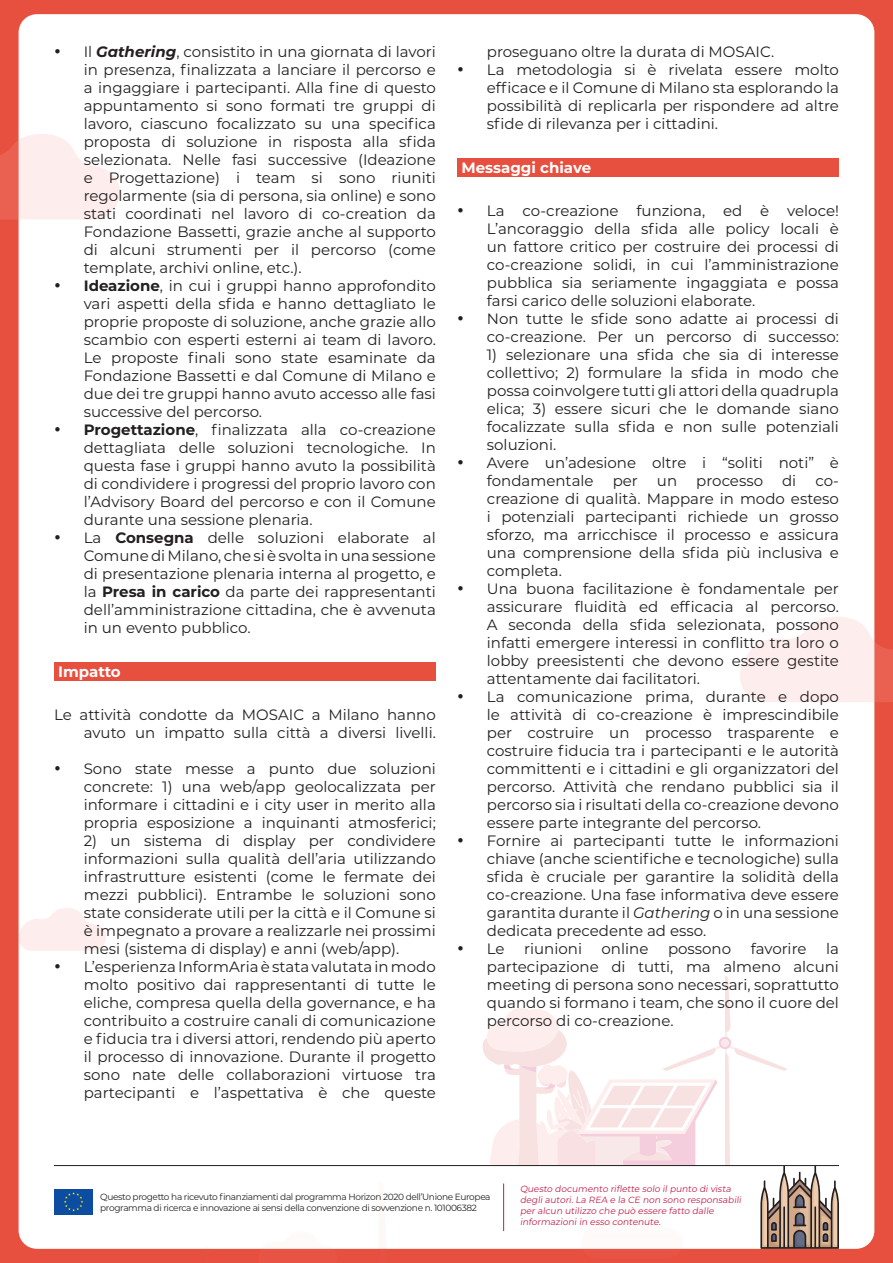
<style>
.page{position:relative;width:893px;height:1263px;background:#e7503f}
.page>*{position:absolute;margin:0;border:0;box-sizing:border-box;transform-origin:0 0}
.t1{font:15px/18px "Montserrat";color:#231f20;text-align:justify}
.Normal__Web{font:700 15px "Montserrat";color:#fff}
.t2{font:9px/10.8px "Montserrat";letter-spacing:-.04em;color:#231f20}
.t3{font:9px/10.8px "Montserrat";color:#c41d49}
.s1{font-weight:700;font-style:italic}
.s2{font-weight:700}
.s3{font-style:italic}
</style>
<div class="page">
<div style="left:19px;top:14px;width:855px;height:1235px;background:#fff;border-radius:18px"></div>
<svg style="left:0;top:134px;width:120px;height:86px"></svg>
<svg style="left:740px;top:616px;width:153px;height:86px"></svg>
<svg style="left:18px;top:908px;width:88px;height:43px"></svg>
<img style="left:18px;top:1108px;width:857px;height:141px">
<div style="left:54px;top:662px;width:382px;height:18px;background:#e7503f"></div>
<div style="left:457px;top:158px;width:382px;height:18px;background:#e7503f"></div>
<svg style="left:481px;top:976px;width:358px;height:273px"></svg>
<hr style="left:54px;top:1165px;width:785px;height:1px;background:#231f20">
<svg style="left:54px;top:1188px;width:40px;height:27px"></svg>
<div style="left:54px;top:1189px;width:39px;height:25px;background:#0d4da1"></div>
<svg style="left:64px;top:1192px;width:19px;height:19px"></svg>
<hr style="left:503px;top:1183px;width:1px;height:48px;background:#c41d49">
<p class="t1" style="left:84px;top:42px;width:354px;text-indent:-30px">• Il <span class="s1">Gathering</span>, consistito in una giornata di lavori in presenza, finalizzata a lanciare il percorso e a ingaggiare i partecipanti. Alla fine di questo appuntamento si sono formati tre gruppi di lavoro, ciascuno focalizzato su una specifica proposta di soluzione in risposta alla sfida selezionata. Nelle fasi successive (Ideazione e Progettazione) i team si sono riuniti regolarmente (sia di persona, sia online) e sono stati coordinati nel lavoro di co-creation da Fondazione Bassetti, grazie anche al supporto di alcuni strumenti per il percorso (come template, archivi online, etc.).</p>
<p class="t1" style="left:84px;top:276px;width:354px;text-indent:-30px">• <span class="s2">Ideazione</span>, in cui i gruppi hanno approfondito vari aspetti della sfida e hanno dettagliato le proprie proposte di soluzione, anche grazie allo scambio con esperti esterni ai team di lavoro.<br>Le proposte finali sono state esaminate da Fondazione Bassetti e dal Comune di Milano e due dei tre gruppi hanno avuto accesso alle fasi successive del percorso.</p>
<p class="t1" style="left:84px;top:420px;width:354px;text-indent:-30px">• <span class="s2">Progettazione</span>, finalizzata alla co-creazione dettagliata delle soluzioni tecnologiche. In questa fase i gruppi hanno avuto la possibilità di condividere i progressi del proprio lavoro con l’Advisory Board del percorso e con il Comune durante una sessione plenaria.</p>
<p class="t1" style="left:84px;top:528px;width:354px;text-indent:-30px">• La <span class="s2">Consegna</span> delle soluzioni elaborate al Comune di Milano, che si è svolta in una sessione di presentazione plenaria interna al progetto, e la <span class="s2">Presa in carico</span> da parte dei rappresentanti dell’amministrazione cittadina, che è avvenuta in un evento pubblico.</p>
<p class="Normal__Web" style="left:58px;top:660px;width:64px">Impatto</p>
<p class="t1" style="left:54px;top:705px;width:383px;text-align:right">Le attività condotte da MOSAIC a Milano hanno avuto un impatto sulla città a diversi livelli.</p>
<p class="t1" style="left:84px;top:759px;width:354px;text-indent:-30px">• Sono state messe a punto due soluzioni concrete: 1) una web/app geolocalizzata per informare i cittadini e i city user in merito alla propria esposizione a inquinanti atmosferici;</p>
<p class="t1" style="left:84px;top:831px;width:354px">2) un sistema di display per condividere informazioni sulla qualità dell’aria utilizzando infrastrutture esistenti (come le fermate dei mezzi pubblici). Entrambe le soluzioni sono state considerate utili per la città e il Comune si è impegnato a provare a realizzarle nei prossimi mesi (sistema di display) e anni (web/app).</p>
<p class="t1" style="left:84px;top:957px;width:354px;text-indent:-30px">• L’esperienza InformAria è stata valutata in modo molto positivo dai rappresentanti di tutte le eliche, compresa quella della governance, e ha contribuito a costruire canali di comunicazione e fiducia tra i diversi attori, rendendo più aperto il processo di innovazione. Durante il progetto sono nate delle collaborazioni virtuose tra partecipanti e l’aspettativa è che queste</p>
<p class="t1" style="left:487px;top:42px;width:289px">proseguano oltre la durata di MOSAIC.</p>
<p class="t1" style="left:487px;top:60px;width:354px;text-indent:-30px">• La metodologia si è rivelata essere molto efficace e il Comune di Milano sta esplorando la possibilità di replicarla per rispondere ad altre sfide di rilevanza per i cittadini.</p>
<p class="Normal__Web" style="left:461px;top:156px;width:131px">Messaggi chiave</p>
<p class="t1" style="left:487px;top:201px;width:354px;text-indent:-30px">• La co-creazione funziona, ed è veloce!<br>L’ancoraggio della sfida alle policy locali è un fattore critico per costruire dei processi di co-creazione solidi, in cui l’amministrazione pubblica sia seriamente ingaggiata e possa farsi carico delle soluzioni elaborate.</p>
<p class="t1" style="left:457px;top:309px;width:383px;text-align:right">• Non tutte le sfide sono adatte ai processi di co-creazione. Per un percorso di successo:</p>
<p class="t1" style="left:487px;top:345px;width:354px">1) selezionare una sfida che sia di interesse collettivo; 2) formulare la sfida in modo che possa coinvolgere tutti gli attori della quadrupla elica; 3) essere sicuri che le domande siano focalizzate sulla sfida e non sulle potenziali soluzioni.</p>
<p class="t1" style="left:487px;top:453px;width:354px;text-indent:-30px">• Avere un’adesione oltre i “soliti noti” è fondamentale</p>
<p class="t1" style="left:613px;top:471px;width:27px">per</p>
<p class="t1" style="left:657px;top:471px;width:22px">un</p>
<p class="t1" style="left:696px;top:471px;width:68px">processo</p>
<p class="t1" style="left:782px;top:471px;width:16px">di</p>
<p class="t1" style="left:487px;top:471px;width:354px;text-indent:328px">co&shy;creazione di qualità. Mappare in modo esteso i potenziali partecipanti richiede un grosso sforzo, ma arricchisce il processo e assicura una comprensione della sfida più inclusiva e completa.</p>
<p class="t1" style="left:487px;top:579px;width:354px;text-indent:-30px">• Una buona facilitazione è fondamentale per assicurare fluidità ed efficacia al percorso.<br>A seconda della sfida selezionata, possono infatti emergere interessi in conflitto tra loro o lobby preesistenti che devono essere gestite attentamente dai facilitatori.</p>
<p class="t1" style="left:487px;top:687px;width:354px;text-indent:-30px">• La comunicazione prima, durante e dopo le attività di co-creazione è imprescindibile per costruire un processo trasparente e costruire fiducia tra i partecipanti e le autorità committenti e i cittadini e gli organizzatori del percorso. Attività che rendano pubblici sia il percorso sia i risultati della co-creazione devono essere parte integrante del percorso.</p>
<p class="t1" style="left:487px;top:831px;width:354px;text-indent:-30px">• Fornire ai partecipanti tutte le informazioni chiave (anche scientifiche e tecnologiche) sulla sfida è cruciale per garantire la solidità della co-creazione. Una fase informativa deve essere garantita durante il <span class="s3">Gathering</span> o in una sessione dedicata precedente ad esso.</p>
<p class="t1" style="left:457px;top:939px;width:49px">• Le</p>
<p class="t1" style="left:524px;top:939px;width:59px">riunioni</p>
<p class="t1" style="left:602px;top:939px;width:48px">online</p>
<p class="t1" style="left:668px;top:939px;width:65px">possono</p>
<p class="t1" style="left:751px;top:939px;width:57px">favorire</p>
<p class="t1" style="left:487px;top:939px;width:354px;text-indent:339px">la partecipazione di tutti, ma almeno alcuni meeting di persona sono necessari, soprattutto quando si formano i team, che sono il cuore del percorso di co-creazione.</p>
<p class="t2" style="left:100px;top:1191px;width:392px">Questo progetto ha ricevuto finanziamenti dal programma Horizon 2020 dell’Unione Europea programma di ricerca e innovazione ai sensi della convenzione di sovvenzione n. 101006382</p>
<p class="t3" style="left:520px;top:1183px;width:224px">Questo documento riflette solo il punto di vista degli autori. La REA e la CE non sono responsabili per alcun utilizzo che può essere fatto dalle informazioni in esso contenute.</p>
</div>
